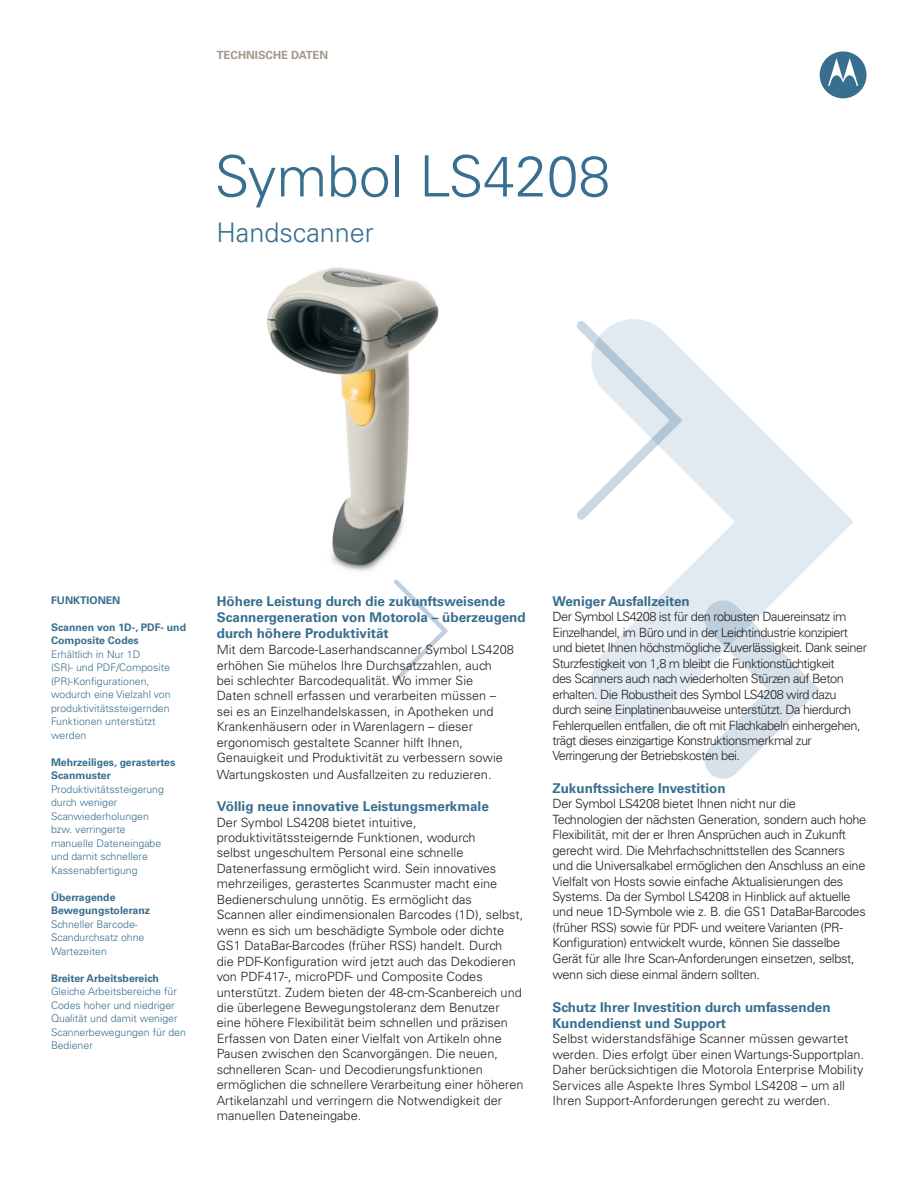
<style>
.page{position:relative;width:918px;height:1188px;background:#fff}
.page>*{position:absolute;margin:0;border:0;box-sizing:border-box;transform-origin:0 0}
.t1{font:300 57px "Univers LT Std";color:#386e8f}
.t2{font:300 27px "Univers LT Std";color:#386e8f}
.t3{font:700 13.5px/16.2px "Univers LT Std";color:#386e8f}
.t4{font:300 12.75px/15.5px "Univers LT Std";color:#231f20}
.t5{font:300 12.75px/15.6px "Univers LT Std";letter-spacing:-.025em;color:#231f20}
.t6{font:300 12.75px/15.5px "Univers LT Std";letter-spacing:-.04em;color:#231f20}
.t7{font:700 11.25px "Univers LT Std";color:#a1988a}
.t8{font:300 10.5px/13.5px "Univers LT Std";color:#386e8f}
.t9{font:700 10.5px/13.5px "Univers LT Std";color:#386e8f}
</style>
<div class="page">
<img style="left:266px;top:267px;width:173px;height:304px">
<svg style="left:591px;top:319px;width:262px;height:406px"></svg>
<svg style="left:394px;top:579px;width:54px;height:103px"></svg>
<svg style="left:703px;top:599px;width:117px;height:180px"></svg>
<svg style="left:577px;top:321px;width:106px;height:199px"></svg>
<svg style="left:820px;top:51px;width:47px;height:47px"></svg>
<p class="t7" style="left:217px;top:49px;width:113px">TECHNISCHE DATEN</p>
<h1 class="t1" style="left:215px;top:142px;width:397px">Symbol LS4208</h1>
<h2 class="t2" style="left:216px;top:216px;width:159px">Handscanner</h2>
<p class="t9" style="left:51px;top:593px;width:71px">FUNKTIONEN</p>
<p class="t9" style="left:51px;top:620px;width:137px">Scannen von 1D-, PDF- und<br>Composite Codes</p>
<p class="t8" style="left:51px;top:647px;width:121px">Erhältlich in Nur 1D<br>(SR)- und PDF/Composite (PR)-Konfigurationen, wodurch eine Vielzahl von produktivitätssteigernden<br>Funktionen unterstützt werden</p>
<p class="t9" style="left:51px;top:755px;width:126px">Mehrzeiliges, gerastertes<br>Scanmuster</p>
<p class="t8" style="left:51px;top:782px;width:114px">Produktivitätssteigerung durch weniger<br>Scanwiederholungen bzw. verringerte manuelle Dateneingabe und damit schnellere<br>Kassenabfertigung</p>
<p class="t9" style="left:51px;top:890px;width:101px">Überragende<br>Bewegungstoleranz</p>
<p class="t8" style="left:51px;top:917px;width:95px">Schneller Barcode-<br>Scandurchsatz ohne<br>Wartezeiten</p>
<p class="t9" style="left:51px;top:971px;width:109px">Breiter Arbeitsbereich</p>
<p class="t8" style="left:51px;top:985px;width:136px">Gleiche Arbeitsbereiche für<br>Codes hoher und niedriger<br>Qualität und damit weniger<br>Scannerbewegungen für den<br>Bediener</p>
<p class="t3" style="left:217px;top:593px;width:311px">Höhere Leistung durch die zukunftsweisende<br>Scannergeneration von Motorola – überzeugend durch höhere Produktivität</p>
<p class="t4" style="left:217px;top:642px;width:299px">Mit dem Barcode-Laserhandscanner Symbol LS4208 erhöhen Sie mühelos Ihre Durchsatzzahlen, auch<br>bei schlechter Barcodequalität. Wo immer Sie<br>Daten schnell erfassen und verarbeiten müssen – sei es an Einzelhandelskassen, in Apotheken und Krankenhäusern oder in Warenlagern – dieser ergonomisch gestaltete Scanner hilft Ihnen, Genauigkeit und Produktivität zu verbessern sowie Wartungskosten und Ausfallzeiten zu reduzieren.</p>
<p class="t3" style="left:217px;top:798px;width:274px">Völlig neue innovative Leistungsmerkmale</p>
<p class="t4" style="left:217px;top:814px;width:308px">Der Symbol LS4208 bietet intuitive, produktivitätssteigernde Funktionen, wodurch<br>selbst ungeschultem Personal eine schnelle Datenerfassung ermöglicht wird. Sein innovatives mehrzeiliges, gerastertes Scanmuster macht eine Bedienerschulung unnötig. Es ermöglicht das Scannen aller eindimensionalen Barcodes (1D), selbst, wenn es sich um beschädigte Symbole oder dichte GS1 DataBar-Barcodes (früher RSS) handelt. Durch<br>die PDF-Konfiguration wird jetzt auch das Dekodieren von PDF417-, microPDF- und Composite Codes unterstützt. Zudem bieten der 48-cm-Scanbereich und die überlegene Bewegungstoleranz dem Benutzer eine höhere Flexibilität beim schnellen und präzisen Erfassen von Daten einer Vielfalt von Artikeln ohne Pausen zwischen den Scanvorgängen. Die neuen, schnelleren Scan- und Decodierungsfunktionen ermöglichen die schnellere Verarbeitung einer höheren Artikelanzahl und verringern die Notwendigkeit der manuellen Dateneingabe.</p>
<p class="t3" style="left:553px;top:593px;width:139px">Weniger Ausfallzeiten</p>
<p class="t6" style="left:553px;top:609px;width:316px">Der Symbol LS4208 ist für den robusten Dauereinsatz im Einzelhandel, im Büro und in der Leichtindustrie konzipiert und bietet Ihnen höchstmögliche Zuverlässigkeit. Dank seiner Sturzfestigkeit von 1,8 m bleibt die Funktionstüchtigkeit<br>des Scanners auch nach wiederholten Stürzen auf Beton erhalten. Die Robustheit des Symbol LS4208 wird dazu durch seine Einplatinenbauweise unterstützt. Da hierdurch Fehlerquellen entfallen, die oft mit Flachkabeln einhergehen, trägt dieses einzigartige Konstruktionsmerkmal zur Verringerung der Betriebskosten bei.</p>
<p class="t3" style="left:553px;top:780px;width:175px">Zukunftssichere Investition</p>
<p class="t5" style="left:553px;top:796px;width:315px">Der Symbol LS4208 bietet Ihnen nicht nur die Technologien der nächsten Generation, sondern auch hohe Flexibilität, mit der er Ihren Ansprüchen auch in Zukunft gerecht wird. Die Mehrfachschnittstellen des Scanners und die Universalkabel ermöglichen den Anschluss an eine Vielfalt von Hosts sowie einfache Aktualisierungen des Systems. Da der Symbol LS4208 in Hinblick auf aktuelle und neue 1D-Symbole wie z. B. die GS1 DataBar-Barcodes (früher RSS) sowie für PDF- und weitere Varianten (PR-Konfiguration) entwickelt wurde, können Sie dasselbe Gerät für alle Ihre Scan-Anforderungen einsetzen, selbst, wenn sich diese einmal ändern sollten.</p>
<p class="t3" style="left:553px;top:999px;width:280px">Schutz Ihrer Investition durch umfassenden<br>Kundendienst und Support</p>
<p class="t4" style="left:553px;top:1031px;width:313px">Selbst widerstandsfähige Scanner müssen gewartet werden. Dies erfolgt über einen Wartungs-Supportplan.<br>Daher berücksichtigen die Motorola Enterprise Mobility Services alle Aspekte Ihres Symbol LS4208 – um all Ihren Support-Anforderungen gerecht zu werden.</p>
</div>
